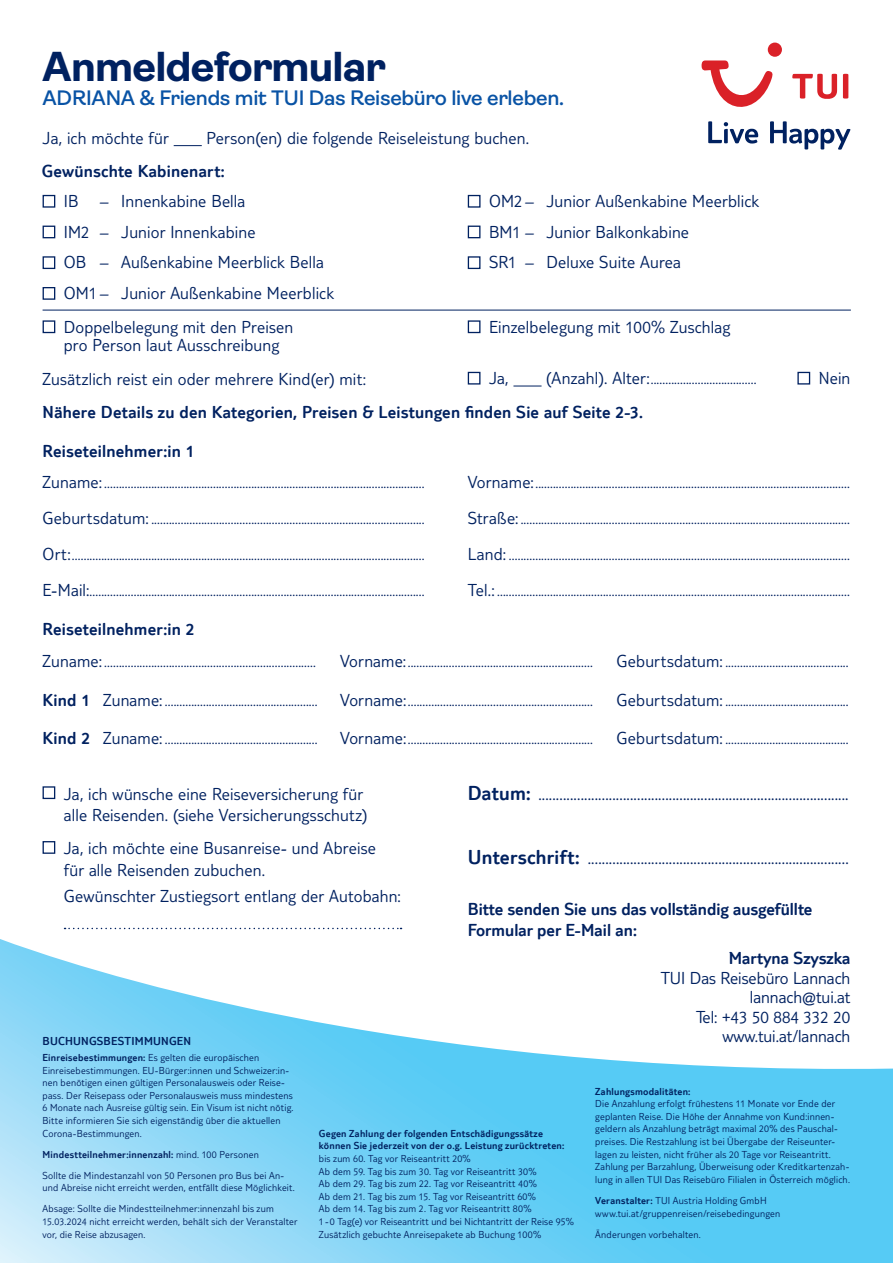
<style>
.page{position:relative;width:893px;height:1263px;background:#fff}
.page>*{position:absolute;margin:0;border:0;box-sizing:border-box;transform-origin:0 0}
.t1{font:700 42px "Ambit";letter-spacing:-.015em;color:#002160}
.t2{font:600 21px "Ambit";letter-spacing:-.015em;color:#0953a5}
.t3{font:300 18px/21.6px "TUI Type";letter-spacing:.01em;color:#002160}
.t4{font:300 18px/21.6px "TUI Type";letter-spacing:.01em;color:#002160}
.t5{font:300 15px "TUI Type";color:#002160}
.t6{font:300 12px "TUI Type";letter-spacing:.015em;color:#002160}
.t7{font:300 10.5px/12.6px "TUI Type";letter-spacing:.02em;color:#002160}
.t8{font:300 10.5px/12.6px "TUI Type";letter-spacing:.02em;color:#002160}
.s1{font-size:18px}
.s2{font-size:21px}
.s3{font-style:inherit}
</style>
<div class="page">
<div style="left:768px;top:43px;width:14px;height:14px;background:#da2128;border-radius:50%"></div>
<svg style="left:702px;top:60px;width:148px;height:90px"></svg>
<svg style="left:0;top:939px;width:893px;height:324px"></svg>
<hr style="left:43px;top:310px;width:808px;height:1px;background:#002160">
<svg style="left:174px;top:145px;width:28px;height:1px"></svg>
<div style="left:43px;top:195px;width:12px;height:13px;border:1px solid #002160"></div>
<div style="left:43px;top:320px;width:12px;height:13px;border:1px solid #002160"></div>
<div style="left:43px;top:226px;width:12px;height:12px;border:1px solid #002160"></div>
<div style="left:43px;top:256px;width:12px;height:13px;border:1px solid #002160"></div>
<div style="left:43px;top:287px;width:12px;height:13px;border:1px solid #002160"></div>
<div style="left:468px;top:195px;width:12px;height:13px;border:1px solid #002160"></div>
<div style="left:468px;top:226px;width:12px;height:12px;border:1px solid #002160"></div>
<div style="left:468px;top:320px;width:12px;height:13px;border:1px solid #002160"></div>
<svg style="left:513px;top:386px;width:29px;height:1px"></svg>
<div style="left:468px;top:372px;width:12px;height:13px;border:1px solid #002160"></div>
<div style="left:797px;top:372px;width:13px;height:13px;border:1px solid #002160"></div>
<div style="left:468px;top:256px;width:12px;height:13px;border:1px solid #002160"></div>
<div style="left:43px;top:786px;width:12px;height:13px;border:1px solid #002160"></div>
<svg style="left:65px;top:928px;width:337px;height:1px"></svg>
<div style="left:43px;top:841px;width:12px;height:13px;border:1px solid #002160"></div>
<p class="t1" style="left:43px;top:43px;width:345px">Anmeldeformular</p>
<p class="t2" style="left:43px;top:86px;width:523px">ADRIANA &amp; Friends mit TUI Das Reisebüro live erleben.</p>
<p class="t3" style="left:43px;top:126px;width:128px">Ja, ich möchte für</p>
<p class="t3" style="left:206px;top:126px;width:324px">Person(en) die folgende Reiseleistung buchen.</p>
<p class="t4" style="left:42px;top:160px;width:185px">Gewünschte Kabinenart:</p>
<p class="t3" style="left:64px;top:190px;width:183px">IB – Innenkabine Bella</p>
<p class="t3" style="left:64px;top:221px;width:193px">IM2 – Junior Innenkabine</p>
<p class="t3" style="left:64px;top:251px;width:262px">OB – Außenkabine Meerblick Bella</p>
<p class="t3" style="left:64px;top:282px;width:272px">OM1 – Junior Außenkabine Meerblick</p>
<p class="t3" style="left:489px;top:190px;width:272px">OM2 – Junior Außenkabine Meerblick</p>
<p class="t3" style="left:489px;top:221px;width:202px">BM1 – Junior Balkonkabine</p>
<p class="t3" style="left:489px;top:251px;width:194px">SR1 – Deluxe Suite Aurea</p>
<p class="t3" style="left:489px;top:315px;width:243px">Einzelbelegung mit 100% Zuschlag</p>
<p class="t3" style="left:489px;top:367px;width:21px">Ja,</p>
<p class="t5" style="left:546px;top:370px;width:212px"><span class="s1">(Anzahl). Alter:</span>....................................</p>
<p class="t3" style="left:819px;top:367px;width:33px">Nein</p>
<p class="t3" style="left:64px;top:317px;width:231px;line-height:18px">Doppelbelegung mit den Preisen pro Person laut Ausschreibung</p>
<p class="t3" style="left:43px;top:367px;width:325px">Zusätzlich reist ein oder mehrere Kind(er) mit:</p>
<p class="t4" style="left:43px;top:401px;width:602px">Nähere Details zu den Kategorien, Preisen &amp; Leistungen finden Sie auf Seite 2-3.</p>
<p class="t4" style="left:43px;top:439px;width:154px">Reiseteilnehmer:in 1</p>
<p class="t5" style="left:43px;top:474px;width:384px"><span class="s1">Zuname:</span> .............................................................................................................</p>
<p class="t5" style="left:468px;top:474px;width:384px"><span class="s1">Vorname:</span>...........................................................................................................</p>
<p class="t5" style="left:43px;top:511px;width:384px"><span class="s1">Geburtsdatum:</span> .............................................................................................</p>
<p class="t5" style="left:468px;top:511px;width:384px"><span class="s1">Straße:</span> ................................................................................................................</p>
<p class="t5" style="left:43px;top:547px;width:384px"><span class="s1">Ort:</span>........................................................................................................................</p>
<p class="t5" style="left:468px;top:547px;width:384px"><span class="s1">Land:</span> ....................................................................................................................</p>
<p class="t5" style="left:43px;top:583px;width:384px"><span class="s1">E-Mail:</span>..................................................................................................................</p>
<p class="t5" style="left:468px;top:583px;width:384px"><span class="s1">Tel.:</span> ........................................................................................................................</p>
<p class="t4" style="left:43px;top:618px;width:154px">Reiseteilnehmer:in 2</p>
<p class="t5" style="left:43px;top:654px;width:275px"><span class="s1">Zuname:</span> ........................................................................</p>
<p class="t5" style="left:103px;top:692px;width:216px"><span class="s1">Zuname:</span> ....................................................</p>
<p class="t5" style="left:103px;top:731px;width:216px"><span class="s1">Zuname:</span> ....................................................</p>
<p class="t4" style="left:43px;top:689px;width:49px">Kind 1</p>
<p class="t4" style="left:43px;top:727px;width:49px">Kind 2</p>
<p class="t5" style="left:340px;top:654px;width:254px"><span class="s1">Vorname:</span>...............................................................</p>
<p class="t5" style="left:340px;top:692px;width:254px"><span class="s1">Vorname:</span>...............................................................</p>
<p class="t5" style="left:340px;top:731px;width:254px"><span class="s1">Vorname:</span>...............................................................</p>
<p class="t5" style="left:617px;top:654px;width:234px"><span class="s1">Geburtsdatum:</span> ..........................................</p>
<p class="t5" style="left:617px;top:692px;width:234px"><span class="s1">Geburtsdatum:</span> ..........................................</p>
<p class="t5" style="left:617px;top:731px;width:234px"><span class="s1">Geburtsdatum:</span> ..........................................</p>
<p class="t3" style="left:468px;top:783px;width:382px"><span class="s2">Datum:</span> ........................................................................................</p>
<p class="t3" style="left:64px;top:782px;width:305px">Ja, ich wünsche eine Reiseversicherung für alle Reisenden. (siehe Versicherungsschutz)</p>
<p class="t3" style="left:64px;top:837px;width:314px">Ja, ich möchte eine Busanreise- und Abreise für alle Reisenden zubuchen.</p>
<p class="t3" style="left:64px;top:885px;width:339px">Gewünschter Zustiegsort entlang der Autobahn:</p>
<p class="t3" style="left:468px;top:847px;width:382px"><span class="s2">Unterschrift:</span> ..........................................................................</p>
<p class="t4" style="left:468px;top:898px;width:346px">Bitte senden Sie uns das vollständig ausgefüllte<br>Formular per E-Mail an:</p>
<p class="t4" style="left:729px;top:947px;width:123px">Martyna Szyszka</p>
<p class="t3" style="left:661px;top:968px;width:191px;line-height:19.5px;text-align:right">TUI Das Reisebüro Lannach lannach@tui.at</p>
<p class="t3" style="left:696px;top:1006px;width:156px">Tel: +43 50 884 332 20</p>
<p class="t3" style="left:722px;top:1025px;width:130px">www.tui.at/lannach</p>
<p class="t6" style="left:43px;top:1034px;width:150px">BUCHUNGSBESTIMMUNGEN</p>
<p class="t7" style="left:43px;top:1051px;width:252px"><span class="s3">Einreisebestimmungen:</span> Es gelten die europäischen Einreisebestimmungen. EU-Bürger:innen und Schweizer:in&shy;nen benötigen einen gültigen Personalausweis oder Reise&shy;pass. Der Reisepass oder Personalausweis muss mindestens 6 Monate nach Ausreise gültig sein. Ein Visum ist nicht nötig.<br>Bitte informieren Sie sich eigenständig über die aktuellen Corona-Bestimmungen.</p>
<p class="t8" style="left:43px;top:1147px;width:218px">Mindestteilnehmer:innenzahl: <span class="s3">mind. 100 Personen</span></p>
<p class="t7" style="left:43px;top:1169px;width:254px">Sollte die Mindestanzahl von 50 Personen pro Bus bei An&shy;und Abreise nicht erreicht werden, entfällt diese Möglichkeit.</p>
<p class="t7" style="left:43px;top:1202px;width:256px">Absage: Sollte die Mindestteilnehmer:innenzahl bis zum<br>15.03.2024 nicht erreicht werden, behält sich der Veranstalter vor, die Reise abzusagen.</p>
<p class="t8" style="left:595px;top:1084px;width:97px">Zahlungsmodalitäten:</p>
<p class="t7" style="left:595px;top:1097px;width:256px">Die Anzahlung erfolgt frühestens 11 Monate vor Ende der geplanten Reise. Die Höhe der Annahme von Kund:innen&shy;geldern als Anzahlung beträgt maximal 20% des Pauschal&shy;preises. Die Restzahlung ist bei Übergabe der Reiseunter&shy;lagen zu leisten, nicht früher als 20 Tage vor Reiseantritt.<br>Zahlung per Barzahlung, Überweisung oder Kreditkartenzah&shy;lung in allen TUI Das Reisebüro Filialen in Österreich möglich.</p>
<p class="t7" style="left:595px;top:1194px;width:186px"><span class="s3">Veranstalter:</span> TUI Austria Holding GmbH www.tui.at/gruppenreisen/reisebedingungen</p>
<p class="t7" style="left:595px;top:1228px;width:107px">Änderungen vorbehalten.</p>
<p class="t8" style="left:319px;top:1127px;width:247px">Gegen Zahlung der folgenden Entschädigungssätze können Sie jederzeit von der o.g. Leistung zurücktreten:</p>
<p class="t7" style="left:319px;top:1152px;width:153px">bis zum 60. Tag vor Reiseantritt 20%</p>
<p class="t7" style="left:319px;top:1165px;width:219px">Ab dem 59. Tag bis zum 30. Tag vor Reiseantritt 30%</p>
<p class="t7" style="left:319px;top:1177px;width:219px">Ab dem 29. Tag bis zum 22. Tag vor Reiseantritt 40%</p>
<p class="t7" style="left:319px;top:1190px;width:219px">Ab dem 21. Tag bis zum 15. Tag vor Reiseantritt 60%</p>
<p class="t7" style="left:319px;top:1202px;width:214px">Ab dem 14. Tag bis zum 2. Tag vor Reiseantritt 80%</p>
<p class="t7" style="left:319px;top:1215px;width:257px">1-0 Tag(e) vor Reiseantritt und bei Nichtantritt der Reise 95%</p>
<p class="t7" style="left:319px;top:1228px;width:224px">Zusätzlich gebuchte Anreisepakete ab Buchung 100%</p>
</div>
